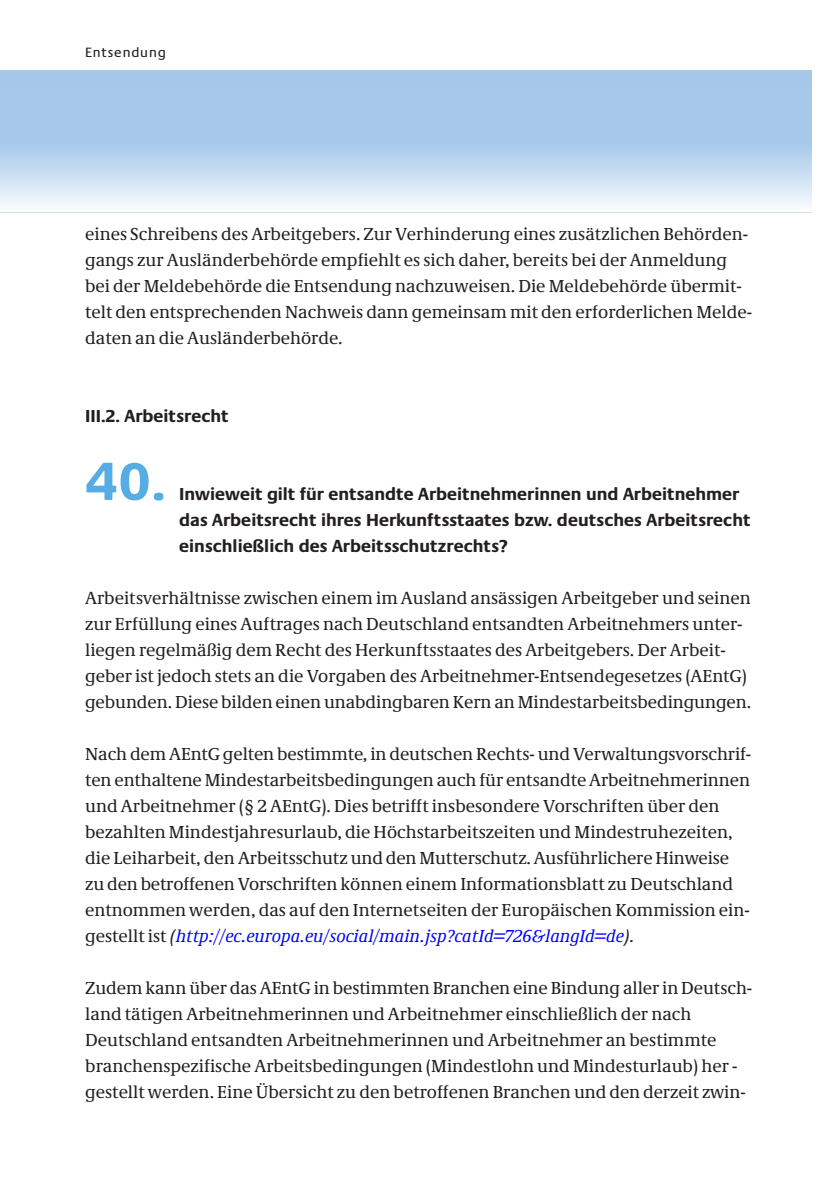
<style>
.page{position:relative;width:840px;height:1191px;background:#fff}
.page>*{position:absolute;margin:0;border:0;box-sizing:border-box;transform-origin:0 0}
.t1{font:700 55px "Neue Praxis";color:#56ace5}
.t2{font:18px/26px "Neue Demos";color:#231f20}
.t3{font:700 18px/26px "Neue Praxis";color:#231f20}
.t4{font:14px "Neue Praxis";letter-spacing:.06em;color:#231f20}
.s1{font-style:italic}
.s2{font-style:italic;color:#00f}
</style>
<div class="page">
<svg style="left:0;top:85px;width:811px;height:128px;background:#bcd6ef"></svg>
<p class="t4" style="left:85px;top:47px;width:82px">Entsendung</p>
<p class="t2" style="left:85px;top:222px;width:668px">eines Schreibens des Arbeitgebers. Zur Verhinderung eines zusätzlichen Behörden&shy;gangs zur Ausländerbehörde empfiehlt es sich daher, bereits bei der Anmeldung bei der Meldebehörde die Entsendung nachzuweisen. Die Meldebehörde übermit&shy;telt den entsprechenden Nachweis dann gemeinsam mit den erforderlichen Melde&shy;daten an die Ausländerbehörde.</p>
<p class="t3" style="left:85px;top:404px;width:145px">III.2. Arbeitsrecht</p>
<h1 class="t1" style="left:85px;top:461px;width:82px">40.</h1>
<p class="t3" style="left:179px;top:482px;width:572px">Inwieweit gilt für entsandte Arbeitnehmerinnen und Arbeitnehmer das Arbeitsrecht ihres Herkunftsstaates bzw. deutsches Arbeitsrecht einschließlich des Arbeitsschutzrechts?</p>
<p class="t2" style="left:85px;top:586px;width:667px">Arbeitsverhältnisse zwischen einem im Ausland ansässigen Arbeitgeber und seinen zur Erfüllung eines Auftrages nach Deutschland entsandten Arbeitnehmers unter&shy;liegen regelmäßig dem Recht des Herkunftsstaates des Arbeitgebers. Der Arbeit - geber ist jedoch stets an die Vorgaben des Arbeitnehmer-Entsendegesetzes (AEntG) gebunden. Diese bilden einen unabdingbaren Kern an Mindestarbeitsbedingungen.</p>
<p class="t2" style="left:85px;top:742px;width:667px">Nach dem AEntG gelten bestimmte, in deutschen Rechts- und Verwaltungsvorschrif&shy;ten enthaltene Mindestarbeitsbedingungen auch für entsandte Arbeitnehmerinnen und Arbeitnehmer (§ 2 AEntG). Dies betrifft insbesondere Vorschriften über den bezahlten Mindestjahresurlaub, die Höchstarbeitszeiten und Mindestruhezeiten, die Leiharbeit, den Arbeitsschutz und den Mutterschutz. Ausführlichere Hinweise zu den betroffenen Vorschriften können einem Informationsblatt zu Deutschland entnommen werden, das auf den Internetseiten der Europäischen Kommission ein&shy;gestellt ist <span class="s1">(</span><span class="s2">http://ec.europa.eu/social/main.jsp?catId=726&amp;langId=de</span><span class="s1">).</span></p>
<p class="t2" style="left:85px;top:976px;width:668px">Zudem kann über das AEntG in bestimmten Branchen eine Bindung aller in Deutsch&shy;land tätigen Arbeitnehmerinnen und Arbeitnehmer einschließlich der nach Deutschland entsandten Arbeitnehmerinnen und Arbeitnehmer an bestimmte branchenspezifische Arbeitsbedingungen (Mindestlohn und Mindesturlaub) her - gestellt werden. Eine Übersicht zu den betroffenen Branchen und den derzeit zwin-</p>
</div>
